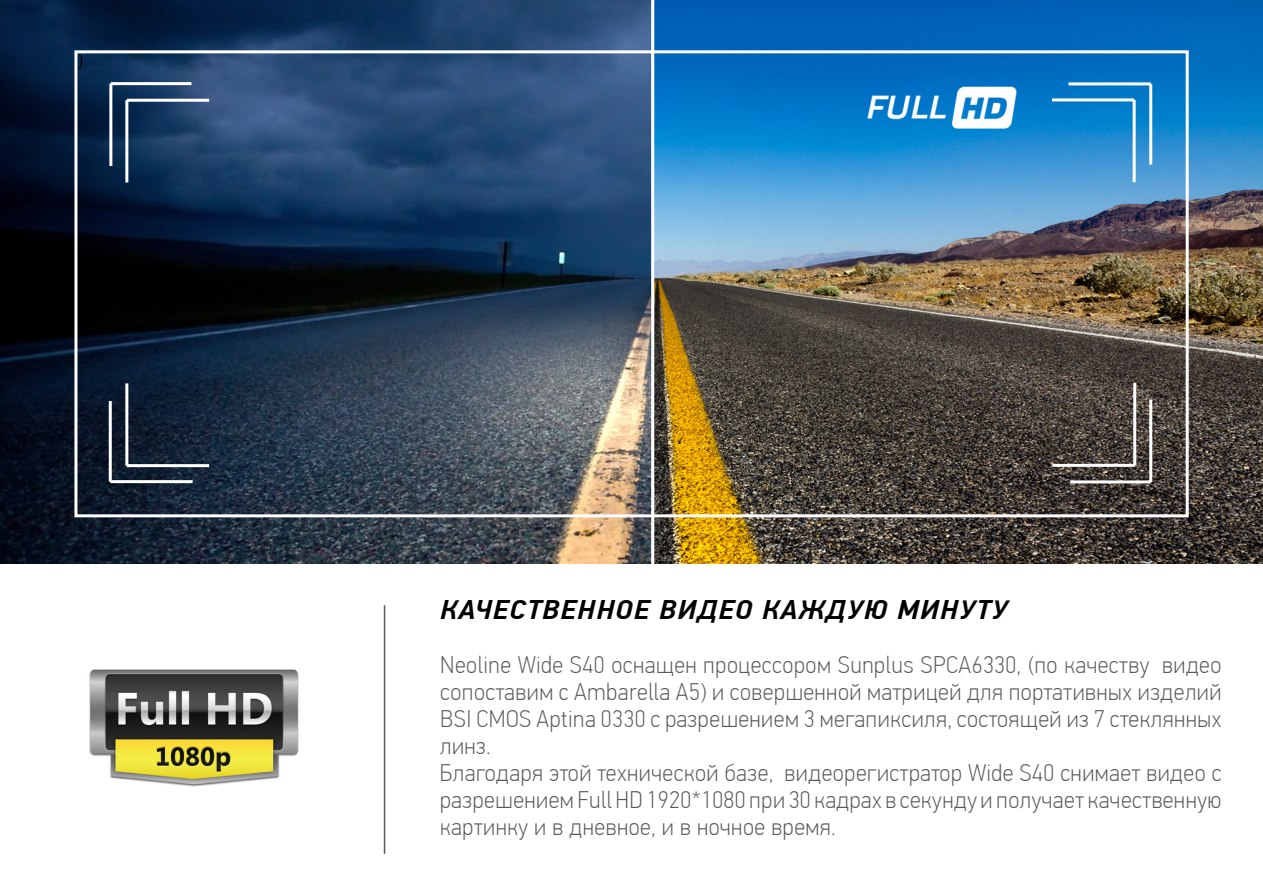
<style>
.page{position:relative;width:1263px;height:893px;background:#fff}
.page>*{position:absolute;margin:0;border:0;box-sizing:border-box;transform-origin:0 0}
.Стиль_абзаца_1{font:italic 500 27px "PF Din Text Cond Pro";letter-spacing:.04em;color:#000;scale:1.22 1}
.Стиль_абзаца_1-2{font:100 24px/27px "PF Din Text Cond Pro";letter-spacing:.02em;color:#58595b;scale:1.09 1}
.t1{font:18px "Minion Pro";color:#000}
</style>
<div class="page">
<hr style="left:384px;top:605px;width:1px;height:249px;background:#58595b">
<img style="left:0;top:0;width:1262px;height:563px">
<img style="left:89px;top:669px;width:210px;height:118px">
<div style="left:74px;top:50px;width:1115px;height:467px;border:3px solid #fff"></div>
<hr style="left:109px;top:84px;width:3px;height:82px;background:#fff">
<hr style="left:111px;top:82px;width:80px;height:3px;background:#fff">
<hr style="left:125px;top:100px;width:3px;height:82px;background:#fff">
<hr style="left:127px;top:99px;width:82px;height:3px;background:#fff">
<hr style="left:1068px;top:82px;width:83px;height:3px;background:#fff">
<hr style="left:1149px;top:84px;width:3px;height:81px;background:#fff">
<hr style="left:1052px;top:98px;width:82px;height:3px;background:#fff">
<hr style="left:1133px;top:100px;width:3px;height:82px;background:#fff">
<hr style="left:110px;top:480px;width:83px;height:3px;background:#fff">
<hr style="left:109px;top:401px;width:3px;height:81px;background:#fff">
<hr style="left:127px;top:464px;width:82px;height:3px;background:#fff">
<hr style="left:125px;top:383px;width:3px;height:83px;background:#fff">
<hr style="left:1149px;top:400px;width:3px;height:82px;background:#fff">
<hr style="left:1070px;top:480px;width:81px;height:3px;background:#fff">
<hr style="left:1133px;top:383px;width:3px;height:82px;background:#fff">
<hr style="left:1052px;top:464px;width:83px;height:3px;background:#fff">
<p class="t1" style="left:77px;top:49px;width:8px">)</p>
<p class="Стиль_абзаца_1" style="left:440px;top:594px;width:466px">КАЧЕСТВЕННОЕ ВИДЕО КАЖДУЮ МИНУТУ</p>
<p class="Стиль_абзаца_1-2" style="left:440px;top:651px;width:718px">Neoline Wide S40 оснащен процессором Sunplus SPCA6330, (по качеству видео сопоставим с Ambarella A5) и совершенной матрицей для портативных изделий</p>
<p class="Стиль_абзаца_1-2" style="left:440px;top:705px;width:718px">BSI CMOS Aptina 0330 c разрешением 3 мегапиксиля, состоящей из 7 стеклянных линз.</p>
<p class="Стиль_абзаца_1-2" style="left:440px;top:759px;width:718px;text-align:justify">Благодаря этой технической базе, видеорегистратор Wide S40 снимает видео с разрешением Full HD 1920*1080 при 30 кадрах в секунду и получает качественную картинку и в дневное, и в ночное время.</p>
</div>
